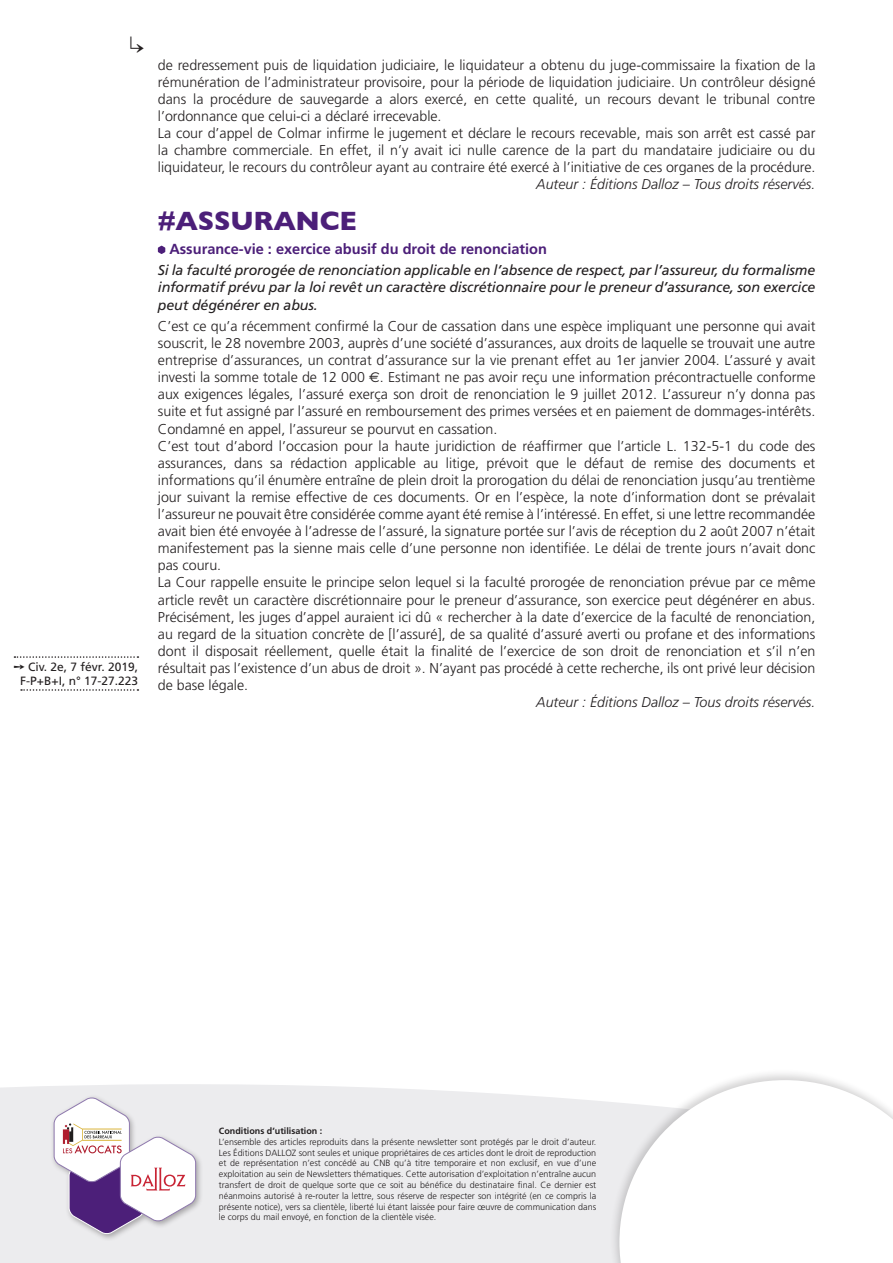
<style>
.page{position:relative;width:893px;height:1263px;background:#fff}
.page>*{position:absolute;margin:0;border:0;box-sizing:border-box;transform-origin:0 0}
.t1{font:700 27px "Gill Sans";letter-spacing:-.01em;color:#4c1f79}
.t2{font:700 14.55px "Frutiger";color:#4c1f79}
.t3{font:300 14.25px/17.1px "Frutiger";color:#231f20}
.t4{font:italic 14.25px/17.1px "Frutiger";letter-spacing:-.01em;color:#231f20;text-align:justify}
.t5{font:italic 300 14.25px "Frutiger";color:#231f20}
.t6{font:12px/14.4px "Frutiger";color:#231f20;text-align:center}
.t7{font:300 9px/10.8px "Frutiger";color:#231f20;text-align:justify}
.t8{font:700 9px "Frutiger";color:#231f20}
.s1{font-family:"Euro Sans";font-weight:400}
</style>
<div class="page">
<div style="left:0;top:1084px;width:609px;height:179px;background:#ececee"></div>
<div style="left:609px;top:1068px;width:284px;height:195px;background:#231f20;opacity:.2"></div>
<svg style="left:619px;top:1080px;width:274px;height:183px"></svg>
<svg style="left:158px;top:246px;width:7px;height:8px"></svg>
<div style="left:51px;top:1094px;width:152px;height:147px;background:#231f20;opacity:.35"></div>
<svg style="left:54px;top:1097px;width:142px;height:137px"></svg>
<svg style="left:14px;top:656px;width:124px;height:2px"></svg>
<svg style="left:21px;top:689px;width:117px;height:2px"></svg>
<p class="t6" style="left:14px;top:659px;width:126px">➙ Civ. 2e, 7 févr. 2019,<br>F-P+B+I, n° 17-27.223</p>
<p class="t3" style="left:158px;top:56px;width:659px">de redressement puis de liquidation judiciaire, le liquidateur a obtenu du juge-commissaire la fixation de la rémunération de l’administrateur provisoire, pour la période de liquidation judiciaire. Un contrôleur désigné dans la procédure de sauvegarde a alors exercé, en cette qualité, un recours devant le tribunal contre l’ordonnance que celui-ci a déclaré irrecevable.<br>La cour d’appel de Colmar infirme le jugement et déclare le recours recevable, mais son arrêt est cassé par la chambre commerciale. En effet, il n’y avait ici nulle carence de la part du mandataire judiciaire ou du liquidateur, le recours du contrôleur ayant au contraire été exercé à l’initiative de ces organes de la procédure.</p>
<p class="t5" style="left:536px;top:176px;width:281px">Auteur : Éditions Dalloz – Tous droits réservés.</p>
<h1 class="t1" style="left:158px;top:200px;width:201px">#ASSURANCE</h1>
<p class="t2" style="left:169px;top:240px;width:379px">Assurance-vie : exercice abusif du droit de renonciation</p>
<p class="t4" style="left:158px;top:262px;width:659px">Si la faculté prorogée de renonciation applicable en l’absence de respect, par l’assureur, du formalisme informatif prévu par la loi revêt un caractère discrétionnaire pour le preneur d’assurance, son exercice peut dégénérer en abus.</p>
<p class="t3" style="left:158px;top:318px;width:659px">C’est ce qu’a récemment confirmé la Cour de cassation dans une espèce impliquant une personne qui avait souscrit, le 28 novembre 2003, auprès d’une société d’assurances, aux droits de laquelle se trouvait une autre entreprise d’assurances, un contrat d’assurance sur la vie prenant effet au 1er janvier 2004. L’assuré y avait investi la somme totale de 12 000 <span class="s1">€</span>. Estimant ne pas avoir reçu une information précontractuelle conforme aux exigences légales, l’assuré exerça son droit de renonciation le 9 juillet 2012. L’assureur n’y donna pas suite et fut assigné par l’assuré en remboursement des primes versées et en paiement de dommages-intérêts.<br>Condamné en appel, l’assureur se pourvut en cassation.<br>C’est tout d’abord l’occasion pour la haute juridiction de réaffirmer que l’article L. 132-5-1 du code des assurances, dans sa rédaction applicable au litige, prévoit que le défaut de remise des documents et informations qu’il énumère entraîne de plein droit la prorogation du délai de renonciation jusqu’au trentième jour suivant la remise effective de ces documents. Or en l’espèce, la note d’information dont se prévalait l’assureur ne pouvait être considérée comme ayant été remise à l’intéressé. En effet, si une lettre recommandée avait bien été envoyée à l’adresse de l’assuré, la signature portée sur l’avis de réception du 2 août 2007 n’était manifestement pas la sienne mais celle d’une personne non identifiée. Le délai de trente jours n’avait donc pas couru.<br>La Cour rappelle ensuite le principe selon lequel si la faculté prorogée de renonciation prévue par ce même article revêt un caractère discrétionnaire pour le preneur d’assurance, son exercice peut dégénérer en abus.<br>Précisément, les juges d’appel auraient ici dû « rechercher à la date d’exercice de la faculté de renonciation, au regard de la situation concrète de [l’assuré], de sa qualité d’assuré averti ou profane et des informations dont il disposait réellement, quelle était la finalité de l’exercice de son droit de renonciation et s’il n’en résultait pas l’existence d’un abus de droit ». N’ayant pas procédé à cette recherche, ils ont privé leur décision de base légale.</p>
<p class="t5" style="left:536px;top:694px;width:281px">Auteur : Éditions Dalloz – Tous droits réservés.</p>
<p class="t8" style="left:219px;top:1126px;width:105px">Conditions d’utilisation :</p>
<p class="t7" style="left:219px;top:1136px;width:379px">L’ensemble des articles reproduits dans la présente newsletter sont protégés par le droit d’auteur.<br>Les Éditions DALLOZ sont seules et unique propriétaires de ces articles dont le droit de reproduction et de représentation n’est concédé au CNB qu’à titre temporaire et non exclusif, en vue d’une exploitation au sein de Newsletters thématiques. Cette autorisation d’exploitation n’entraîne aucun transfert de droit de quelque sorte que ce soit au bénéfice du destinataire final. Ce dernier est néanmoins autorisé à re-router la lettre, sous réserve de respecter son intégrité (en ce compris la présente notice), vers sa clientèle, liberté lui étant laissée pour faire œuvre de communication dans le corps du mail envoyé, en fonction de la clientèle visée.</p>
</div>
